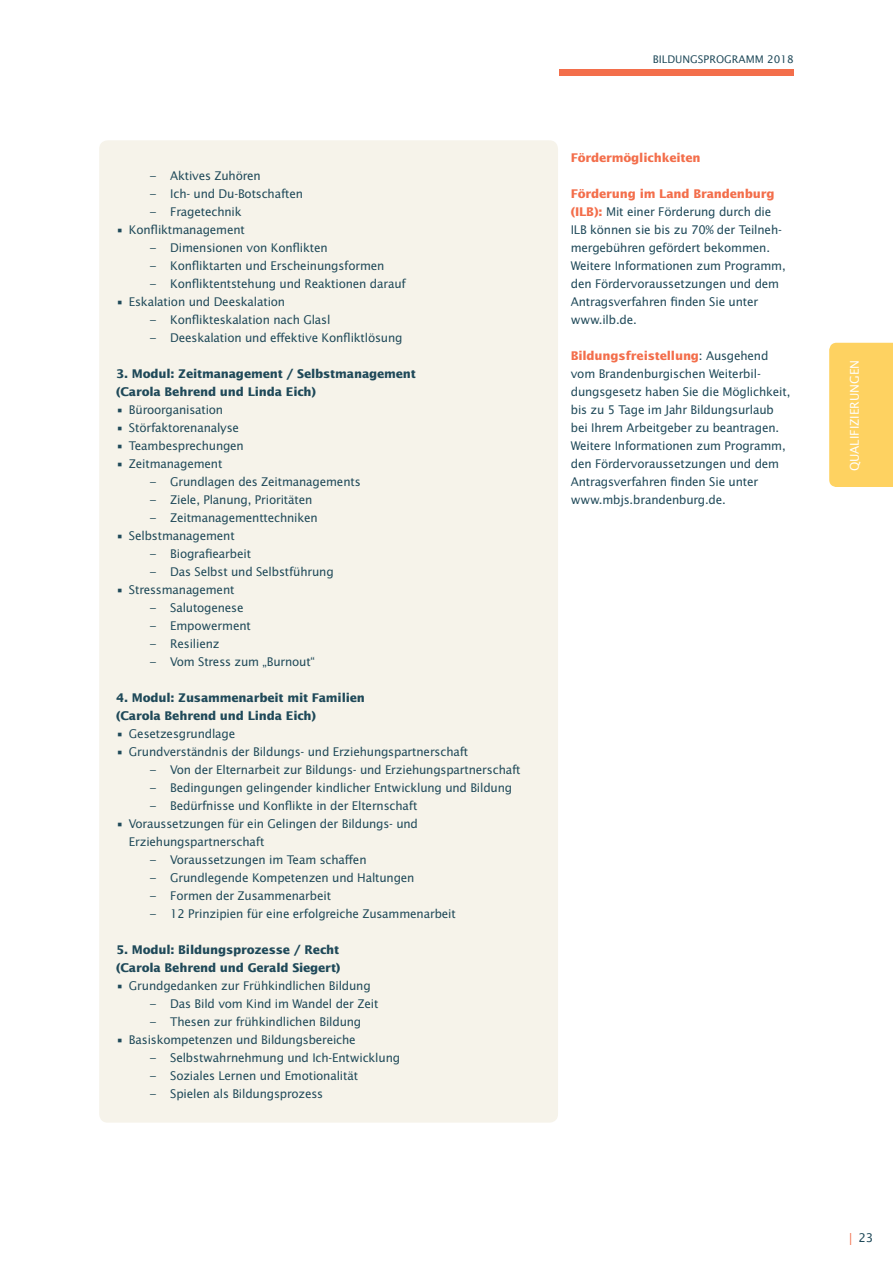
<style>
.page{position:relative;width:893px;height:1263px;background:#fff}
.page>*{position:absolute;margin:0;border:0;box-sizing:border-box;transform-origin:0 0}
.t1{font:12px/18px "Lucida Sans Std";letter-spacing:-.015em;color:#1f4959}
.t2{font:700 12px/18px "Lucida Sans Std";letter-spacing:-.015em;color:#1f4959}
.t3{font:700 12px "Lucida Sans Std";letter-spacing:-.015em;color:#f36e4b}
.t4{font:12px "Lucida Sans Std";color:#fff}
.t5{font:10.5px "Lucida Sans Std";color:#1f4959}
.s1{font-weight:700;color:#f36e4b}
.s2{color:#f36e4b}
</style>
<div class="page">
<div style="left:559px;top:69px;width:235px;height:6px;background:#f36e4b"></div>
<div style="left:99px;top:140px;width:459px;height:983px;background:#f6f3ea;border-radius:9px"></div>
<div style="left:829px;top:343px;width:64px;height:144px;background:#fed261"></div>
<p class="t1" style="left:150px;top:167px;width:112px">– Aktives Zuhören</p>
<p class="t1" style="left:150px;top:185px;width:154px">– Ich- und Du-Botschaften</p>
<p class="t1" style="left:150px;top:203px;width:93px">– Fragetechnik</p>
<p class="t1" style="left:116px;top:221px;width:130px">• Konfliktmanagement</p>
<p class="t1" style="left:150px;top:239px;width:179px">– Dimensionen von Konflikten</p>
<p class="t1" style="left:150px;top:257px;width:236px">– Konfliktarten und Erscheinungsformen</p>
<p class="t1" style="left:150px;top:275px;width:257px">– Konfliktentstehung und Reaktionen darauf</p>
<p class="t1" style="left:116px;top:293px;width:171px">• Eskalation und Deeskalation</p>
<p class="t1" style="left:150px;top:311px;width:182px">– Konflikteskalation nach Glasl</p>
<p class="t1" style="left:150px;top:329px;width:254px">– Deeskalation und effektive Konfliktlösung</p>
<p class="t2" style="left:116px;top:365px;width:301px">3. modul: zeitmanagement / selbstmanagement (carola behrend und linda eich)</p>
<p class="t1" style="left:116px;top:401px;width:109px">• Büroorganisation</p>
<p class="t1" style="left:116px;top:419px;width:124px">• Störfaktorenanalyse</p>
<p class="t1" style="left:116px;top:437px;width:129px">• Teambesprechungen</p>
<p class="t1" style="left:116px;top:455px;width:108px">• Zeitmanagement</p>
<p class="t1" style="left:150px;top:473px;width:212px">– Grundlagen des Zeitmanagements</p>
<p class="t1" style="left:150px;top:491px;width:164px">– Ziele, Planung, Prioritäten</p>
<p class="t1" style="left:150px;top:509px;width:169px">– Zeitmanagementtechniken</p>
<p class="t1" style="left:116px;top:527px;width:120px">• Selbstmanagement</p>
<p class="t1" style="left:150px;top:545px;width:102px">– Biografiearbeit</p>
<p class="t1" style="left:150px;top:563px;width:185px">– Das Selbst und Selbstführung</p>
<p class="t1" style="left:116px;top:581px;width:120px">• Stressmanagement</p>
<p class="t1" style="left:150px;top:599px;width:95px">– Salutogenese</p>
<p class="t1" style="left:150px;top:617px;width:102px">– Empowerment</p>
<p class="t1" style="left:150px;top:635px;width:71px">– Resilienz</p>
<p class="t1" style="left:150px;top:653px;width:166px">– Vom Stress zum „Burnout“</p>
<p class="t2" style="left:116px;top:689px;width:250px">4. modul: zusammenarbeit mit Familien (carola behrend und linda eich)</p>
<p class="t1" style="left:116px;top:725px;width:121px">• Gesetzesgrundlage</p>
<p class="t1" style="left:116px;top:743px;width:354px">• Grundverständnis der Bildungs- und Erziehungspartnerschaft</p>
<p class="t1" style="left:150px;top:761px;width:372px">– Von der Elternarbeit zur Bildungs- und Erziehungspartnerschaft</p>
<p class="t1" style="left:150px;top:779px;width:363px">– Bedingungen gelingender kindlicher Entwicklung und Bildung</p>
<p class="t1" style="left:150px;top:797px;width:269px">– Bedürfnisse und Konflikte in der Elternschaft</p>
<p class="t1" style="left:129px;top:815px;width:291px;text-indent:-13px">• Voraussetzungen für ein Gelingen der Bildungs- und<br>Erziehungspartnerschaft</p>
<p class="t1" style="left:150px;top:851px;width:218px">– Voraussetzungen im Team schaffen</p>
<p class="t1" style="left:150px;top:869px;width:266px">– Grundlegende Kompetenzen und Haltungen</p>
<p class="t1" style="left:150px;top:887px;width:182px">– Formen der Zusammenarbeit</p>
<p class="t1" style="left:150px;top:905px;width:307px">– 12 Prinzipien für eine erfolgreiche Zusammenarbeit</p>
<p class="t2" style="left:116px;top:941px;width:226px">5. modul: bildungsprozesse / recht (carola behrend und gerald siegert)</p>
<p class="t1" style="left:116px;top:977px;width:256px">• Grundgedanken zur Frühkindlichen Bildung</p>
<p class="t1" style="left:150px;top:995px;width:230px">– Das Bild vom Kind im Wandel der Zeit</p>
<p class="t1" style="left:150px;top:1013px;width:213px">– Thesen zur frühkindlichen Bildung</p>
<p class="t1" style="left:116px;top:1031px;width:241px">• Basiskompetenzen und Bildungsbereiche</p>
<p class="t1" style="left:150px;top:1049px;width:251px">– Selbstwahrnehmung und Ich-Entwicklung</p>
<p class="t1" style="left:150px;top:1067px;width:209px">– Soziales Lernen und Emotionalität</p>
<p class="t1" style="left:150px;top:1085px;width:175px">– Spielen als Bildungsprozess</p>
<p class="t5" style="left:653px;top:53px;width:142px">BILDUNGSPROGRAMM 2018</p>
<p class="t3" style="left:571px;top:151px;width:131px">Fördermöglichkeiten</p>
<p class="t1" style="left:571px;top:185px;width:217px"><span class="s1">Förderung im land brandenburg (ilb):</span> Mit einer Förderung durch die<br>ILB können sie bis zu 70% der Teilneh&shy;mergebühren gefördert bekommen.<br>Weitere Informationen zum Programm, den Fördervoraussetzungen und dem<br>Antragsverfahren finden Sie unter www.ilb.de.</p>
<p class="t1" style="left:571px;top:347px;width:221px"><span class="s1">bildungsfreistellung</span>: Ausgehend vom Brandenburgischen Weiterbil&shy;dungsgesetz haben Sie die Möglichkeit, bis zu 5 Tage im Jahr Bildungsurlaub bei Ihrem Arbeitgeber zu beantragen.<br>Weitere Informationen zum Programm, den Fördervoraussetzungen und dem Antragsverfahren finden Sie unter www.mbjs.brandenburg.de.</p>
<p class="t4" style="left:848px;top:471px;width:113px;rotate:-90deg">QUALIFIZIERUNGEN</p>
<p class="t1" style="left:849px;top:1228px;width:26px"><span class="s2">|</span> 23</p>
</div>
